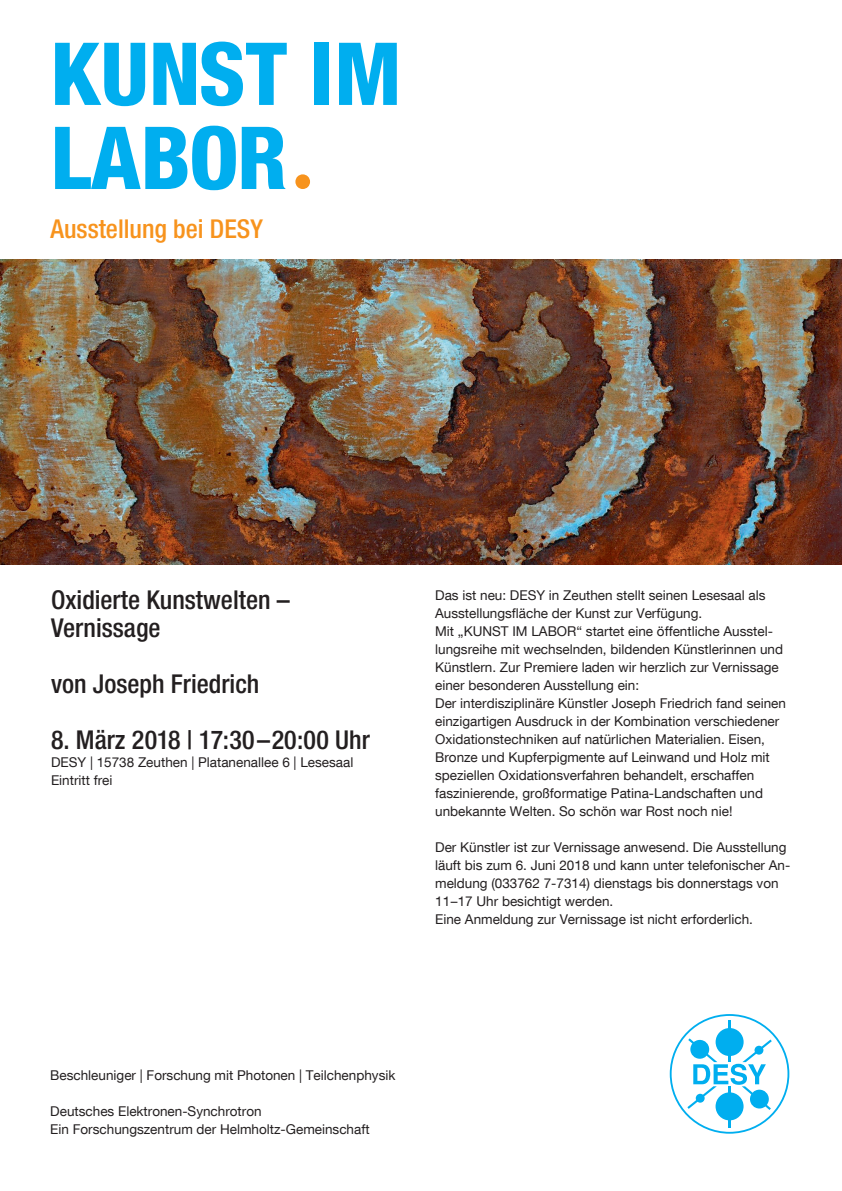
<style>
.page{position:relative;width:842px;height:1191px;background:#fff}
.page>*{position:absolute;margin:0;border:0;box-sizing:border-box;transform-origin:0 0}
.t1{font:87px/84px "Desy Neue Helvetica 87 Cond H";color:#00aeef}
.t2{font:26px/28px "Desy Neue Helvetica 67 Cond M";color:#231f20}
.t3{font:26px "Desy Neue Helvetica 67 Cond M";color:#f7931d}
.t4{font:13.5px/18px "Desy Neue Helvetica 55 Roman";color:#231f20}
.s1{color:#f7931d}
</style>
<div class="page">
<img style="left:0;top:259px;width:842px;height:305px">
<div style="left:670px;top:1014px;width:119px;height:119px;border:2px solid #00aeef;border-radius:50%"></div>
<div style="left:716px;top:1028px;width:28px;height:28px;background:#00aeef;border-radius:50%"></div>
<hr style="left:728px;top:1020px;width:3px;height:42px;background:#00aeef">
<div style="left:715px;top:1092px;width:28px;height:28px;background:#00aeef;border-radius:50%"></div>
<hr style="left:728px;top:1086px;width:3px;height:42px;background:#00aeef">
<svg style="left:687px;top:1038px;width:85px;height:72px"></svg>
<h1 class="t1" style="left:51px;top:31px;width:353px">KUNST IM<br>LABOR<span class="s1">ª</span></h1>
<h2 class="t3" style="left:51px;top:213px;width:214px">Ausstellung bei DESY</h2>
<h2 class="t2" style="left:51px;top:585px;width:240px">Oxidierte Kunstwelten –<br>Vernissage</h2>
<h2 class="t2" style="left:51px;top:669px;width:210px">von Joseph Friedrich</h2>
<h2 class="t2" style="left:51px;top:725px;width:320px">8. März 2018 | 17:30–20:00 Uhr</h2>
<p class="t4" style="left:51px;top:753px;width:304px">DESY | 15738 Zeuthen | Platanenallee 6 | Lesesaal<br>Eintritt frei</p>
<p class="t4" style="left:435px;top:586px;width:352px">Das ist neu: DESY in Zeuthen stellt seinen Lesesaal als Ausstellungsfläche der Kunst zur Verfügung.<br>Mit „KUNST IM LABOR“ startet eine öffentliche Ausstel&shy;lungsreihe mit wechselnden, bildenden Künstlerinnen und Künstlern. Zur Premiere laden wir herzlich zur Vernissage einer besonderen Ausstellung ein:<br>Der interdisziplinäre Künstler Joseph Friedrich fand seinen einzigartigen Ausdruck in der Kombination verschiedener Oxidationstechniken auf natürlichen Materialien. Eisen, Bronze und Kupferpigmente auf Leinwand und Holz mit speziellen Oxidationsverfahren behandelt, erschaffen faszinierende, großformatige Patina-Landschaften und unbekannte Welten. So schön war Rost noch nie!</p>
<p class="t4" style="left:435px;top:838px;width:357px">Der Künstler ist zur Vernissage anwesend. Die Ausstellung läuft bis zum 6. Juni 2018 und kann unter telefonischer An&shy;meldung (033762 7-7314) dienstags bis donnerstags von 11–17 Uhr besichtigt werden.<br>Eine Anmeldung zur Vernissage ist nicht erforderlich.</p>
<p class="t4" style="left:50px;top:1066px;width:347px">Beschleuniger | Forschung mit Photonen | Teilchenphysik</p>
<p class="t4" style="left:50px;top:1102px;width:321px">Deutsches Elektronen-Synchrotron<br>Ein Forschungszentrum der Helmholtz-Gemeinschaft</p>
</div>
